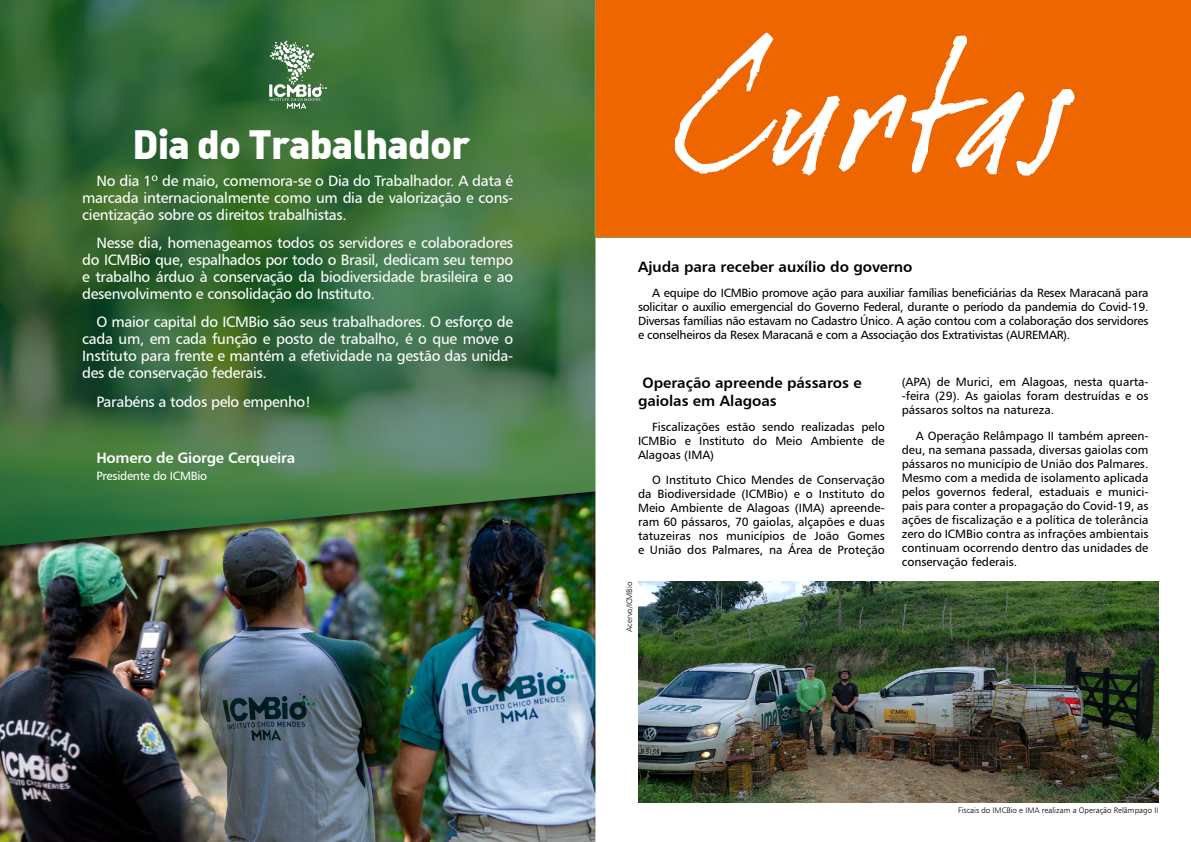
<style>
.page{position:relative;width:1191px;height:842px;background:#fff}
.page>*{position:absolute;margin:0;border:0;box-sizing:border-box;transform-origin:0 0}
.t1{font:900 40px "DIN Alternate";letter-spacing:-.02em;color:#fff}
.t2{font:15px/17px "Humanist 777 BT Roman B";letter-spacing:-.02em;color:#fff;text-align:justify}
.t3{font:15px/18px "Humanist 777 BT Bold B";letter-spacing:-.005em;color:#000}
.t4{font:15px "Humanist 777 BT Bold B";letter-spacing:-.02em;color:#fff}
.t5{font:12px/14px "Humanist 777 BT Roman B";color:#000;text-align:justify}
.t6{font:12px "Humanist 777 BT Roman B";letter-spacing:-.02em;color:#fff}
.t7{font:8px "Humanist 777 BT Light B";color:#000}
</style>
<div class="page">
<img style="left:250px;top:574px;width:94px;height:268px">
<img style="left:0;top:574px;width:250px;height:268px">
<img style="left:344px;top:574px;width:251px;height:268px">
<div style="left:0;top:0;width:612px;height:574px;background:#000;opacity:.75"></div>
<img style="left:0;top:0;width:595px;height:546px">
<svg style="left:595px;top:237px;width:27px;height:605px"></svg>
<div style="left:595px;top:0;width:596px;height:237px;background:#ed6600"></div>
<svg style="left:675px;top:33px;width:399px;height:143px;fill:#ed6600"></svg>
<img style="left:638px;top:581px;width:520px;height:221px">
<img style="left:241px;top:35px;width:113px;height:79px">
<h1 class="t1" style="left:132px;top:117px;width:339px">Dia do Trabalhador</h1>
<p class="t2" style="left:82px;top:172px;width:432px;text-indent:14px">No dia 1º de maio, comemora-se o Dia do Trabalhador. A data é marcada internacionalmente como um dia de valorização e cons&shy;cientização sobre os direitos trabalhistas.</p>
<p class="t2" style="left:82px;top:234px;width:432px;text-indent:14px">Nesse dia, homenageamos todos os servidores e colaboradores do ICMBio que, espalhados por todo o Brasil, dedicam seu tempo e trabalho árduo à conservação da biodiversidade brasileira e ao desenvolvimento e consolidação do Instituto.</p>
<p class="t2" style="left:82px;top:313px;width:432px;text-indent:14px">O maior capital do ICMBio são seus trabalhadores. O esforço de cada um, em cada função e posto de trabalho, é o que move o Instituto para frente e mantém a efetividade na gestão das unida&shy;des de conservação federais.</p>
<p class="t2" style="left:96px;top:393px;width:216px">Parabéns a todos pelo empenho!</p>
<p class="t4" style="left:96px;top:449px;width:200px">Homero de Giorge Cerqueira</p>
<p class="t6" style="left:96px;top:469px;width:112px">Presidente do ICMBio</p>
<p class="t3" style="left:638px;top:257px;width:276px">Ajuda para receber auxílio do governo</p>
<p class="t5" style="left:638px;top:286px;width:512px;text-indent:14px">A equipe do ICMBio promove ação para auxiliar famílias beneficiárias da Resex Maracanã para solicitar o auxílio emergencial do Governo Federal, durante o período da pandemia do Covid-19.<br>Diversas famílias não estavam no Cadastro Único. A ação contou com a colaboração dos servidores e conselheiros da Resex Maracanã e com a Associação dos Extrativistas (AUREMAR).</p>
<p class="t3" style="left:638px;top:373px;width:225px">Operação apreende pássaros e gaiolas em Alagoas</p>
<p class="t5" style="left:638px;top:420px;width:248px;text-indent:14px">Fiscalizações estão sendo realizadas pelo ICMBio e Instituto do Meio Ambiente de Alagoas (IMA)</p>
<p class="t5" style="left:638px;top:473px;width:248px;text-indent:14px">O Instituto Chico Mendes de Conservação da Biodiversidade (ICMBio) e o Instituto do Meio Ambiente de Alagoas (IMA) apreende&shy;ram 60 pássaros, 70 gaiolas, alçapões e duas tatuzeiras nos municípios de João Gomes e União dos Palmares, na Área de Proteção</p>
<p class="t5" style="left:901px;top:375px;width:248px">(APA) de Murici, em Alagoas, nesta quarta--feira (29). As gaiolas foram destruídas e os pássaros soltos na natureza.</p>
<p class="t5" style="left:901px;top:428px;width:248px;text-indent:14px">A Operação Relâmpago II também apreen&shy;deu, na semana passada, diversas gaiolas com pássaros no município de União dos Palmares.<br>Mesmo com a medida de isolamento aplicada pelos governos federal, estaduais e munici&shy;pais para conter a propagação do Covid-19, as ações de fiscalização e a política de tolerância zero do ICMBio contra as infrações ambientais continuam ocorrendo dentro das unidades de conservação federais.</p>
<p class="t7" style="left:624px;top:632px;width:51px;rotate:-90deg">Acervo/ICMBio</p>
<p class="t7" style="left:958px;top:805px;width:202px">Fiscais do IMCBio e IMA realizam a Operação Relâmpago II</p>
</div>
